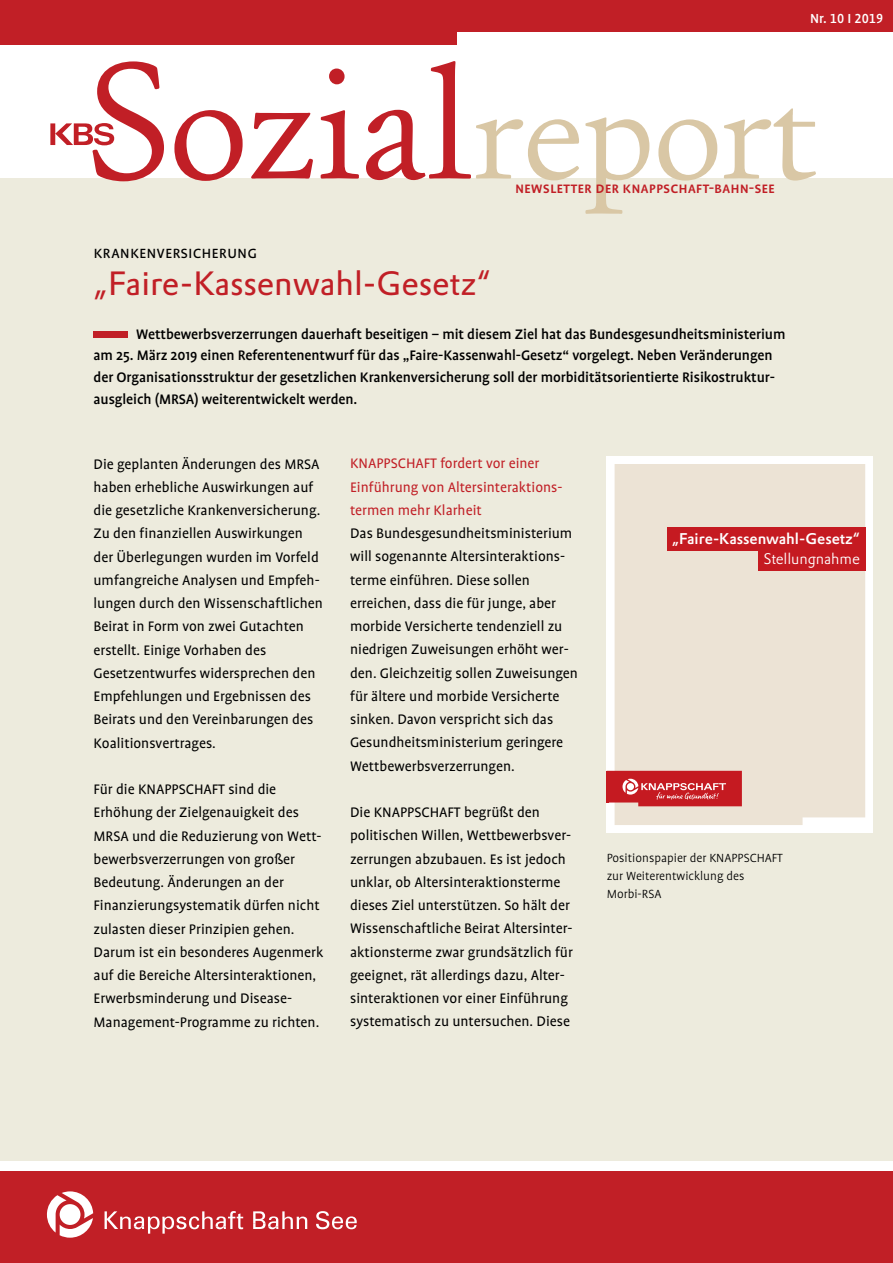
<style>
.page{position:relative;width:893px;height:1263px;background:#fff}
.page>*{position:absolute;margin:0;border:0;box-sizing:border-box;transform-origin:0 0}
.t1{font:142.5px "Foundry Old Style";color:#d9c7a5}
.t2{font:33px "DTL Prokyon T";letter-spacing:-.005em;color:#c11f26}
.t3{font:18px "Profile SC";color:#000}
.t4{font:500 16.5px "Profile SC";color:#c11f26}
.t5{font:15.75px/23.2px "Profile";color:#000}
.t6{font:500 15.75px/21.8px "Profile";letter-spacing:-.005em;color:#000}
.t7{font:15.75px/23.2px "Profile";color:#c11f26}
.t8{font:500 15.15px "DTL Prokyon TOT";letter-spacing:-.005em;color:#fff}
.t9{font:300 15.15px "DTL Prokyon TOT";letter-spacing:-.005em;color:#fff}
.t10{font:500 15px "Profile NO";color:#fff}
.t11{font:300 13.5px/18px "Profile";color:#000}
.s1{font-family:"Profile"}
.s2{font-size:171px;color:#c11f26}
.s3{font-size:165px;color:#c11f26}
</style>
<div class="page">
<div style="left:0;top:179px;width:893px;height:982px;background:#edebdd"></div>
<svg style="left:50px;top:123px;width:64px;height:22px"></svg>
<div style="left:0;top:1171px;width:893px;height:92px;background:#c11f26"></div>
<svg style="left:105px;top:1211px;width:138px;height:23px"></svg>
<svg style="left:253px;top:1211px;width:54px;height:18px"></svg>
<svg style="left:316px;top:1211px;width:41px;height:18px"></svg>
<svg style="left:47px;top:1191px;width:46px;height:47px"></svg>
<div style="left:0;top:0;width:893px;height:45px;background:#c11f26"></div>
<div style="left:457px;top:32px;width:436px;height:25px;background:#fff"></div>
<div style="left:94px;top:331px;width:34px;height:7px;background:#c11f26"></div>
<div style="left:607px;top:456px;width:266px;height:377px;background:#fff"></div>
<div style="left:615px;top:464px;width:250px;height:361px;background:#ece3d5"></div>
<svg style="left:607px;top:771px;width:135px;height:35px;background:#cc373d"></svg>
<div style="left:758px;top:547px;width:107px;height:24px;background:#c51a21"></div>
<div style="left:667px;top:527px;width:198px;height:23px;background:#c51a21"></div>
<hr style="left:607px;top:771px;width:2px;height:31px;background:#c51a21">
<p class="t10" style="left:810px;top:11px;width:74px"><span class="s1">Nr.</span> 10 <span class="s1">I</span> 2019</p>
<h1 class="t1" style="left:84px;top:48px;width:735px"><span class="s2">S</span><span class="s3">ozial</span>report</h1>
<p class="t4" style="left:515px;top:179px;width:261px">newsletter der knappschaft-bahn-see</p>
<p class="t3" style="left:94px;top:243px;width:165px">krankenversicherung</p>
<h2 class="t2" style="left:94px;top:262px;width:399px">„Faire-Kassenwahl-Gesetz“</h2>
<p class="t6" style="left:94px;top:323px;width:693px;text-indent:43px">Wettbewerbsverzerrungen dauerhaft beseitigen – mit diesem Ziel hat das Bundesgesundheitsministerium am 25. März 2019 einen Referentenentwurf für das „Faire-Kassenwahl-Gesetz“ vorgelegt. Neben Veränderungen der Organisationsstruktur der gesetzlichen Krankenversicherung soll der morbiditätsorientierte Risikostruktur&shy;ausgleich (MRSA) weiterentwickelt werden.</p>
<p class="t5" style="left:94px;top:452px;width:231px">Die geplanten Änderungen des MRSA haben erhebliche Auswirkungen auf die gesetzliche Krankenversicherung.<br>Zu den finanziellen Auswirkungen der Überlegungen wurden im Vorfeld umfangreiche Analysen und Empfeh&shy;lungen durch den Wissenschaftlichen Beirat in Form von zwei Gutachten erstellt. Einige Vorhaben des Gesetzentwurfes widersprechen den Empfehlungen und Ergebnissen des Beirats und den Vereinbarungen des Koalitionsvertrages.</p>
<p class="t5" style="left:94px;top:778px;width:231px">Für die KNAPPSCHAFT sind die Erhöhung der Zielgenauigkeit des MRSA und die Reduzierung von Wett&shy;bewerbsverzerrungen von großer Bedeutung. Änderungen an der Finanzierungsystematik dürfen nicht zulasten dieser Prinzipien gehen.<br>Darum ist ein besonderes Augenmerk auf die Bereiche Altersinteraktionen, Erwerbsminderung und Disease-Management-Programme zu richten.</p>
<p class="t7" style="left:350px;top:452px;width:213px">KNAPPSCHAFT fordert vor einer<br>Einführung von Altersinteraktions&shy;termen mehr Klarheit</p>
<p class="t5" style="left:350px;top:522px;width:229px">Das Bundesgesundheitsministerium will sogenannte Altersinteraktions&shy;terme einführen. Diese sollen erreichen, dass die für junge, aber morbide Versicherte tendenziell zu niedrigen Zuweisungen erhöht wer&shy;den. Gleichzeitig sollen Zuweisungen für ältere und morbide Versicherte sinken. Davon verspricht sich das Gesundheitsministerium geringere Wettbewerbsverzerrungen.</p>
<p class="t5" style="left:350px;top:801px;width:224px">Die KNAPPSCHAFT begrüßt den politischen Willen, Wettbewerbsver&shy;zerrungen abzubauen. Es ist jedoch unklar, ob Altersinteraktionsterme dieses Ziel unterstützen. So hält der Wissenschaftliche Beirat Altersinter&shy;aktionsterme zwar grundsätzlich für geeignet, rät allerdings dazu, Alter&shy;sinteraktionen vor einer Einführung systematisch zu untersuchen. Diese</p>
<p class="t8" style="left:672px;top:529px;width:189px">„Faire-Kassenwahl-Gesetz“</p>
<p class="t9" style="left:763px;top:549px;width:98px">Stellungnahme</p>
<p class="t11" style="left:607px;top:849px;width:178px">Positionspapier der KNAPPSCHAFT zur Weiterentwicklung des<br>Morbi-RSA</p>
</div>
